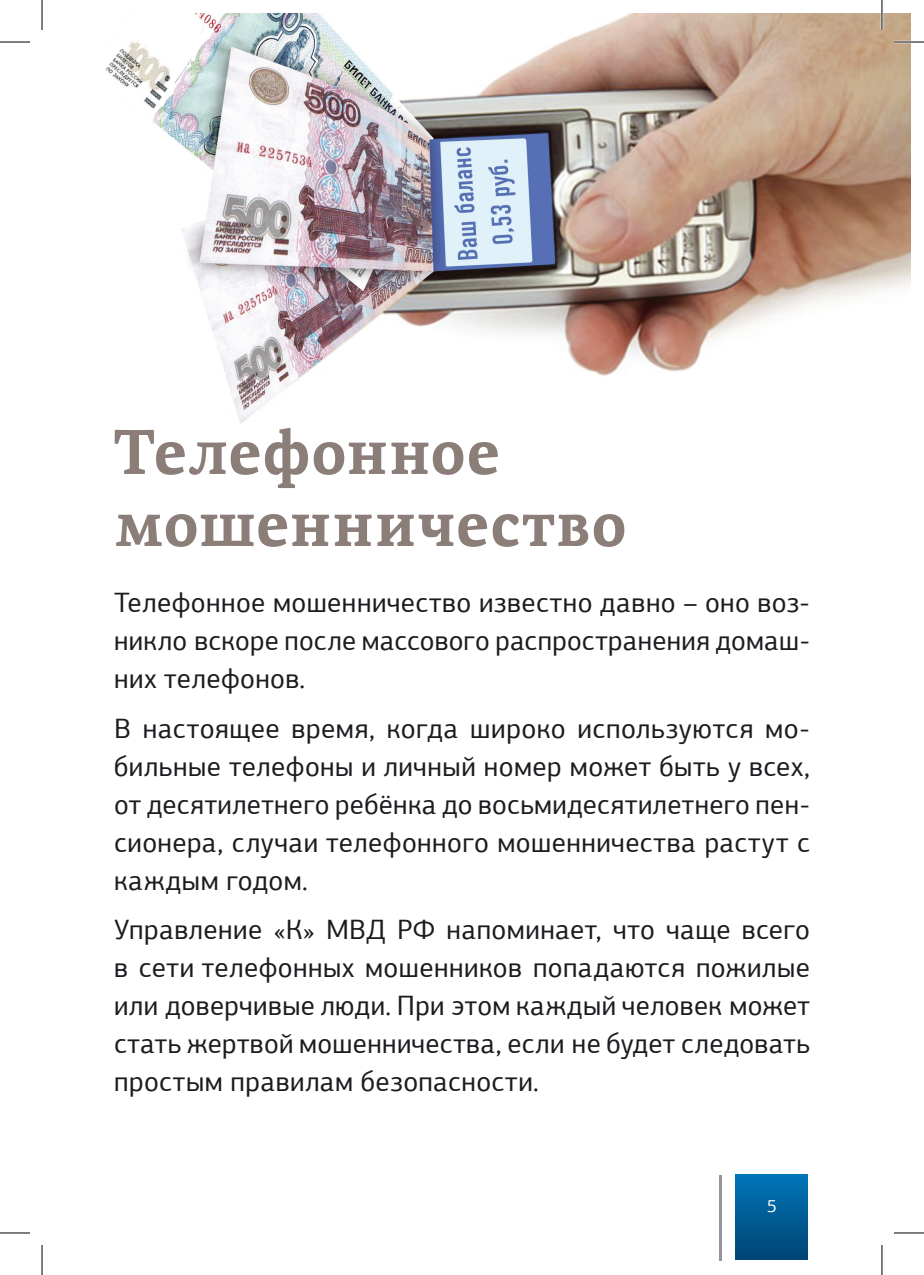
<style>
.page{position:relative;width:924px;height:1275px;background:#fff}
.page>*{position:absolute;margin:0;border:0;box-sizing:border-box;transform-origin:0 0}
.t1{font:700 64px/72px "PF Agora Serif Pro";letter-spacing:.01em;color:#8b7d78;scale:.95 1}
.t2{font:28px/38px "PF Agora Sans Pro";letter-spacing:.015em;color:#1b1c20;text-align:justify}
.t3{font:18px "PF Agora Sans Pro";color:#fff}
</style>
<div class="page">
<div style="left:735px;top:1174px;width:72px;height:85px;background:linear-gradient(to bottom,#0075b7,#004574)"></div>
<hr style="left:719px;top:1174px;width:2px;height:86px;background:#93969c">
<img style="left:105px;top:14px;width:804px;height:409px">
<hr style="left:893px;top:41px;width:30px;height:2px;background:#fff">
<hr style="left:880px;top:0;width:2px;height:30px;background:#fff">
<hr style="left:0;top:42px;width:30px;height:1px;background:#000">
<hr style="left:893px;top:42px;width:30px;height:1px;background:#000">
<hr style="left:0;top:1232px;width:30px;height:1px;background:#000">
<hr style="left:893px;top:1232px;width:30px;height:1px;background:#000">
<hr style="left:42px;top:0;width:1px;height:30px;background:#000">
<hr style="left:42px;top:1245px;width:1px;height:30px;background:#000">
<hr style="left:881px;top:0;width:1px;height:30px;background:#000">
<hr style="left:881px;top:1245px;width:1px;height:30px;background:#000">
<h1 class="t1" style="left:114px;top:418px;width:541px">Телефонное мошенничество</h1>
<p class="t2" style="left:114px;top:584px;width:697px">Телефонное мошенничество известно давно – оно воз&shy;никло вскоре после массового распространения домаш&shy;них телефонов.</p>
<p class="t2" style="left:114px;top:709px;width:697px">В настоящее время, когда широко используются мо&shy;бильные телефоны и личный номер может быть у всех, от десятилетнего ребёнка до восьмидесятилетнего пен&shy;сионера, случаи телефонного мошенничества растут с каждым годом.</p>
<p class="t2" style="left:114px;top:910px;width:697px">Управление «К» МВД РФ напоминает, что чаще всего в сети телефонных мошенников попадаются пожилые или доверчивые люди. При этом каждый человек может стать жертвой мошенничества, если не будет следовать простым правилам безопасности.</p>
<p class="t3" style="left:766px;top:1195px;width:12px">5</p>
</div>
